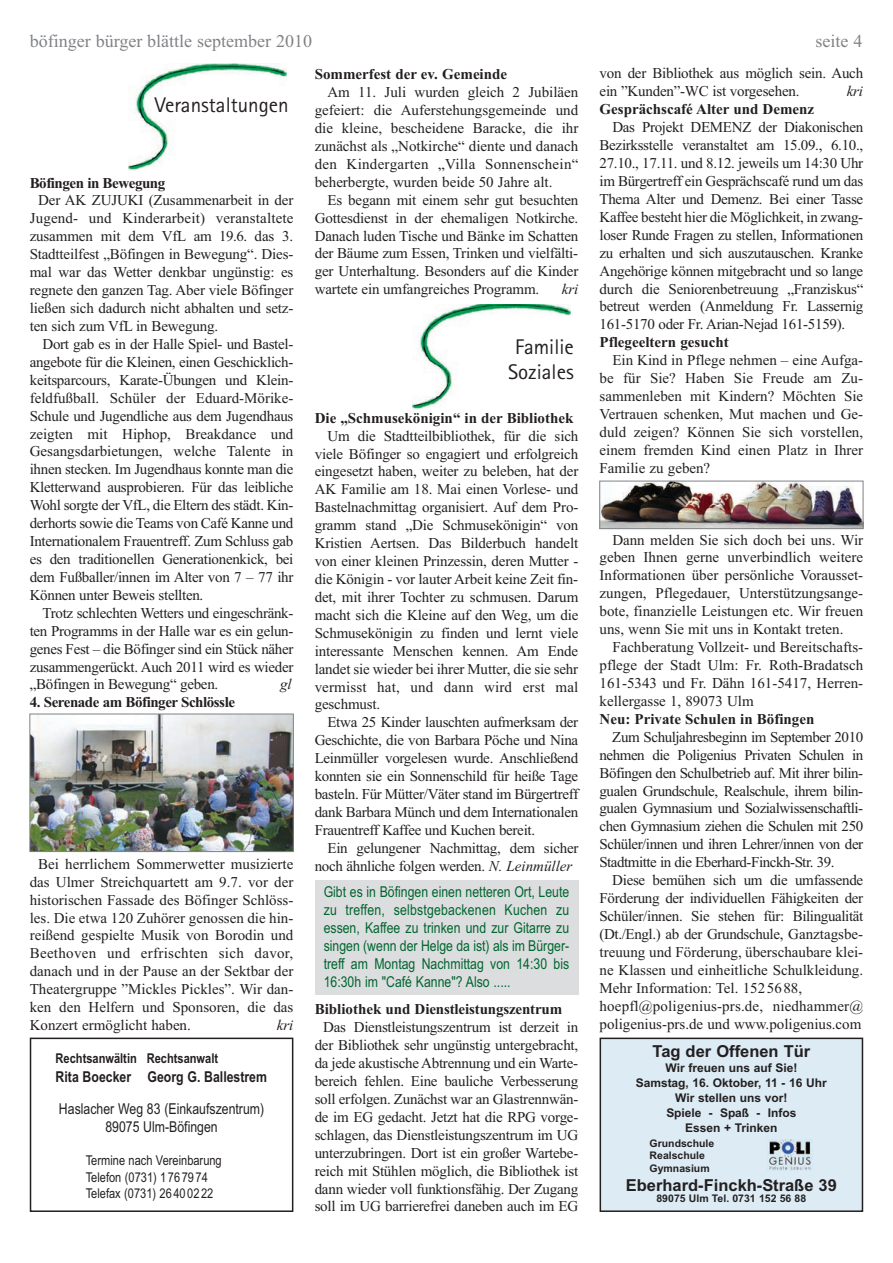
<style>
.page{position:relative;width:893px;height:1263px;background:#fff}
.page>*{position:absolute;margin:0;border:0;box-sizing:border-box;transform-origin:0 0}
.t1{font:21px/25.2px "Libre Sans Serif S Si";color:#231f20;text-align:center}
.t2{font:18px "Times New Roman";color:#808285}
.t3{font:700 16.5px "Arial";color:#231f20}
.t4{font:15px/17.9px "Times New Roman";letter-spacing:-.015em;color:#231f20;text-align:justify}
.t5{font:15px/18px "Arial Narrow";color:#00652e;text-align:justify}
.t6{font:700 15px "Times New Roman";color:#231f20}
.t7{font:15px/18px "Arial Narrow";color:#231f20;text-align:center}
.t8{font:700 15px "Times New Roman";letter-spacing:-.03em;color:#231f20}
.t9{font:700 15px "Arial Narrow";color:#231f20}
.t10{font:italic 15px "Times New Roman";color:#231f20}
.t11{font:13.5px/16.2px "Arial Narrow";color:#231f20}
.t12{font:700 13.5px "Arial Narrow";color:#231f20}
.t13{font:700 12px/15px "Arial";color:#231f20;text-align:center}
.t14{font:700 10.5px/12.6px "Arial";color:#231f20}
.s1{font-style:italic}
</style>
<div class="page">
<img style="left:413px;top:304px;width:157px;height:105px">
<img style="left:129px;top:64px;width:157px;height:106px">
<img style="left:32px;top:716px;width:259px;height:134px">
<div style="left:30px;top:714px;width:263px;height:138px;border:1px solid #808285"></div>
<div style="left:30px;top:1037px;width:263px;height:175px;border:2px solid #231f20"></div>
<div style="left:600px;top:1038px;width:262px;height:173px;background:#dcebf4"></div>
<div style="left:600px;top:1037px;width:263px;height:175px;border:2px solid #231f20"></div>
<img style="left:768px;top:1139px;width:44px;height:31px">
<div style="left:315px;top:880px;width:263px;height:114px;background:#dcdddf"></div>
<img style="left:602px;top:483px;width:259px;height:44px">
<div style="left:600px;top:481px;width:263px;height:48px;border:1px solid #808285"></div>
<p class="t2" style="left:30px;top:28px;width:284px">böfinger bürger blättle september 2010</p>
<p class="t2" style="left:815px;top:28px;width:48px">seite 4</p>
<h1 class="t1" style="left:155px;top:92px;width:135px">Veranstaltungen</h1>
<p class="t8" style="left:30px;top:172px;width:137px">Böfingen in Bewegung</p>
<p class="t4" style="left:30px;top:191px;width:265px;text-indent:9px">Der AK ZUJUKI (Zusammenarbeit in der Jugend- und Kinderarbeit) veranstaltete zusammen mit dem VfL am 19.6. das 3.<br>Stadtteilfest „Böfingen in Bewegung“. Dies&shy;mal war das Wetter denkbar ungünstig: es regnete den ganzen Tag. Aber viele Böfinger ließen sich dadurch nicht abhalten und setz&shy;ten sich zum VfL in Bewegung.</p>
<p class="t4" style="left:30px;top:335px;width:265px;text-indent:13px">Dort gab es in der Halle Spiel- und Bastel&shy;angebote für die Kleinen, einen Geschicklich&shy;keitsparcours, Karate-Übungen und Klein&shy;feldfußball. Schüler der Eduard-Mörike-Schule und Jugendliche aus dem Jugendhaus zeigten mit Hiphop, Breakdance und Gesangsdarbietungen, welche Talente in ihnen stecken. Im Jugendhaus konnte man die Kletterwand ausprobieren. Für das leibliche Wohl sorgte der VfL, die Eltern des städt. Kin&shy;derhorts sowie die Teams von Café Kanne und Internationalem Frauentreff. Zum Schluss gab es den traditionellen Generationenkick, bei dem Fußballer/innen im Alter von 7 – 77 ihr Können unter Beweis stellten.</p>
<p class="t4" style="left:30px;top:604px;width:265px;text-indent:13px">Trotz schlechten Wetters und eingeschränk&shy;ten Programms in der Halle war es ein gelun&shy;genes Fest – die Böfinger sind ein Stück näher zusammengerückt. Auch 2011 wird es wieder „Böfingen in Bewegung“ geben.</p>
<p class="t10" style="left:280px;top:674px;width:13px">gl</p>
<p class="t8" style="left:30px;top:692px;width:207px">4. Serenade am Böfinger Schlössle</p>
<p class="t4" style="left:30px;top:854px;width:265px;text-indent:9px">Bei herrlichem Sommerwetter musizierte das Ulmer Streichquartett am 9.7. vor der historischen Fassade des Böfinger Schlöss&shy;les. Die etwa 120 Zuhörer genossen die hin&shy;reißend gespielte Musik von Borodin und Beethoven und erfrischten sich davor, danach und in der Pause an der Sektbar der Theatergruppe ”Mickles Pickles”. Wir dan&shy;ken den Helfern und Sponsoren, die das Konzert ermöglicht haben.</p>
<p class="t10" style="left:277px;top:1015px;width:18px">kri</p>
<p class="t12" style="left:56px;top:1048px;width:164px">Rechtsanwältin Rechtsanwalt</p>
<p class="t9" style="left:56px;top:1066px;width:213px">Rita Boecker Georg G. Ballestrem</p>
<p class="t7" style="left:59px;top:1099px;width:207px">Haslacher Weg 83 (Einkaufszentrum)<br>89075 Ulm-Böfingen</p>
<p class="t11" style="left:86px;top:1152px;width:138px">Termine nach Vereinbarung<br>Telefon (0731) 1767974<br>Telefax (0731) 26400222</p>
<p class="t6" style="left:315px;top:64px;width:194px">Sommerfest der ev. Gemeinde</p>
<p class="t4" style="left:315px;top:83px;width:265px;text-indent:13px">Am 11. Juli wurden gleich 2 Jubiläen gefeiert: die Auferstehungsgemeinde und die kleine, bescheidene Baracke, die ihr zunächst als „Notkirche“ diente und danach den Kindergarten „Villa Sonnenschein“ beherbergte, wurden beide 50 Jahre alt.</p>
<p class="t4" style="left:315px;top:190px;width:265px;text-indent:13px">Es begann mit einem sehr gut besuchten Gottesdienst in der ehemaligen Notkirche.<br>Danach luden Tische und Bänke im Schatten der Bäume zum Essen, Trinken und vielfälti&shy;ger Unterhaltung. Besonders auf die Kinder wartete ein umfangreiches Programm.</p>
<p class="t10" style="left:562px;top:279px;width:18px">kri</p>
<h1 class="t1" style="left:508px;top:334px;width:67px">Familie<br>Soziales</h1>
<p class="t6" style="left:315px;top:407px;width:260px">Die „Schmusekönigin“ in der Bibliothek</p>
<p class="t4" style="left:315px;top:426px;width:265px;text-indent:13px">Um die Stadtteilbibliothek, für die sich viele Böfinger so engagiert und erfolgreich eingesetzt haben, weiter zu beleben, hat der AK Familie am 18. Mai einen Vorlese- und Bastelnachmittag organisiert. Auf dem Pro&shy;gramm stand „Die Schmusekönigin“ von Kristien Aertsen. Das Bilderbuch handelt von einer kleinen Prinzessin, deren Mutter - die Königin - vor lauter Arbeit keine Zeit fin&shy;det, mit ihrer Tochter zu schmusen. Darum macht sich die Kleine auf den Weg, um die Schmusekönigin zu finden und lernt viele interessante Menschen kennen. Am Ende landet sie wieder bei ihrer Mutter, die sie sehr vermisst hat, und dann wird erst mal geschmust.</p>
<p class="t4" style="left:315px;top:713px;width:265px;text-indent:13px">Etwa 25 Kinder lauschten aufmerksam der Geschichte, die von Barbara Pöche und Nina Leinmüller vorgelesen wurde. Anschließend konnten sie ein Sonnenschild für heiße Tage basteln. Für Mütter/Väter stand im Bürgertreff dank Barbara Münch und dem Internationalen Frauentreff Kaffee und Kuchen bereit.</p>
<p class="t4" style="left:315px;top:839px;width:265px;text-indent:13px">Ein gelungener Nachmittag, dem sicher noch ähnliche folgen werden. <span class="s1">N. Leinmüller</span></p>
<p class="t5" style="left:324px;top:882px;width:247px">Gibt es in Böfingen einen netteren Ort, Leute zu treffen, selbstgebackenen Kuchen zu essen, Kaffee zu trinken und zur Gitarre zu singen (wenn der Helge da ist) als im Bürger&shy;treff am Montag Nachmittag von 14:30 bis 16:30h im "Café Kanne"? Also .....</p>
<p class="t6" style="left:315px;top:999px;width:249px">Bibliothek und Dienstleistungszentrum</p>
<p class="t4" style="left:315px;top:1018px;width:265px;text-align:center">Das Dienstleistungszentrum ist derzeit in der Bibliothek sehr ungünstig untergebracht, da jede akustische Abtrennung und ein Warte&shy;bereich fehlen. Eine bauliche Verbesserung soll erfolgen. Zunächst war an Glastrennwän&shy;de im EG gedacht. Jetzt hat die RPG vorge&shy;schlagen, das Dienstleistungszentrum im UG unterzubringen. Dort ist ein großer Wartebe&shy;reich mit Stühlen möglich, die Bibliothek ist dann wieder voll funktionsfähig. Der Zugang soll im UG barrierefrei daneben auch im EG</p>
<p class="t4" style="left:600px;top:64px;width:265px">von der Bibliothek aus möglich sein. Auch ein ”Kunden”-WC ist vorgesehen.</p>
<p class="t10" style="left:847px;top:81px;width:18px">kri</p>
<p class="t6" style="left:600px;top:99px;width:216px">Gesprächscafé Alter und Demenz</p>
<p class="t4" style="left:600px;top:118px;width:265px;text-indent:13px">Das Projekt DEMENZ der Diakonischen Bezirksstelle veranstaltet am 15.09., 6.10., 27.10., 17.11. und 8.12. jeweils um 14:30 Uhr im Bürgertreff ein Gesprächscafé rund um das Thema Alter und Demenz. Bei einer Tasse Kaffee besteht hier die Möglichkeit, in zwang&shy;loser Runde Fragen zu stellen, Informationen zu erhalten und sich auszutauschen. Kranke Angehörige können mitgebracht und so lange durch die Seniorenbetreuung „Franziskus“ betreut werden (Anmeldung Fr. Lassernig 161-5170 oder Fr. Arian-Nejad 161-5159).</p>
<p class="t6" style="left:600px;top:332px;width:131px">Pflegeeltern gesucht</p>
<p class="t4" style="left:600px;top:351px;width:265px;text-indent:13px">Ein Kind in Pflege nehmen – eine Aufga&shy;be für Sie? Haben Sie Freude am Zu&shy;sammenleben mit Kindern? Möchten Sie Vertrauen schenken, Mut machen und Ge&shy;duld zeigen? Können Sie sich vorstellen, einem fremden Kind einen Platz in Ihrer Familie zu geben?</p>
<p class="t4" style="left:600px;top:530px;width:265px;text-indent:13px">Dann melden Sie sich doch bei uns. Wir geben Ihnen gerne unverbindlich weitere Informationen über persönliche Vorausset&shy;zungen, Pflegedauer, Unterstützungsange&shy;bote, finanzielle Leistungen etc. Wir freuen uns, wenn Sie mit uns in Kontakt treten.</p>
<p class="t4" style="left:600px;top:638px;width:265px;text-indent:13px">Fachberatung Vollzeit- und Bereitschafts&shy;pflege der Stadt Ulm: Fr. Roth-Bradatsch 161-5343 und Fr. Dähn 161-5417, Herren&shy;kellergasse 1, 89073 Ulm</p>
<p class="t6" style="left:600px;top:708px;width:216px">Neu: Private Schulen in Böfingen</p>
<p class="t4" style="left:600px;top:727px;width:265px;text-indent:13px">Zum Schuljahresbeginn im September 2010 nehmen die Poligenius Privaten Schulen in Böfingen den Schulbetrieb auf. Mit ihrer bilin&shy;gualen Grundschule, Realschule, ihrem bilin&shy;gualen Gymnasium und Sozialwissenschaftli&shy;chen Gymnasium ziehen die Schulen mit 250<br>Schüler/innen und ihren Lehrer/innen von der Stadtmitte in die Eberhard-Finckh-Str. 39.</p>
<p class="t4" style="left:600px;top:871px;width:265px;text-align:left;text-indent:13px">Diese bemühen sich um die umfassende Förderung der individuellen Fähigkeiten der Schüler/innen. Sie stehen für: Bilingualität (Dt./Engl.) ab der Grundschule, Ganztagsbe&shy;treuung und Förderung, überschaubare klei&shy;ne Klassen und einheitliche Schulkleidung.<br>Mehr Information: Tel. 1525688, hoepfl@poligenius-prs.de, niedhammer@ poligenius-prs.de und www.poligenius.com</p>
<p class="t3" style="left:652px;top:1040px;width:159px">Tag der Offenen Tür</p>
<p class="t13" style="left:636px;top:1061px;width:193px">Wir freuen uns auf Sie!<br>Samstag, 16. Oktober, 11 - 16 Uhr<br>Wir stellen uns vor!<br>Spiele - Spaß - Infos<br>Essen + Trinken</p>
<p class="t14" style="left:650px;top:1137px;width:66px">Grundschule<br>Realschule<br>Gymnasium</p>
<p class="t3" style="left:626px;top:1174px;width:213px">Eberhard-Finckh-Straße 39</p>
<p class="t14" style="left:656px;top:1193px;width:151px">89075 Ulm Tel. 0731 152 56 88</p>
</div>
